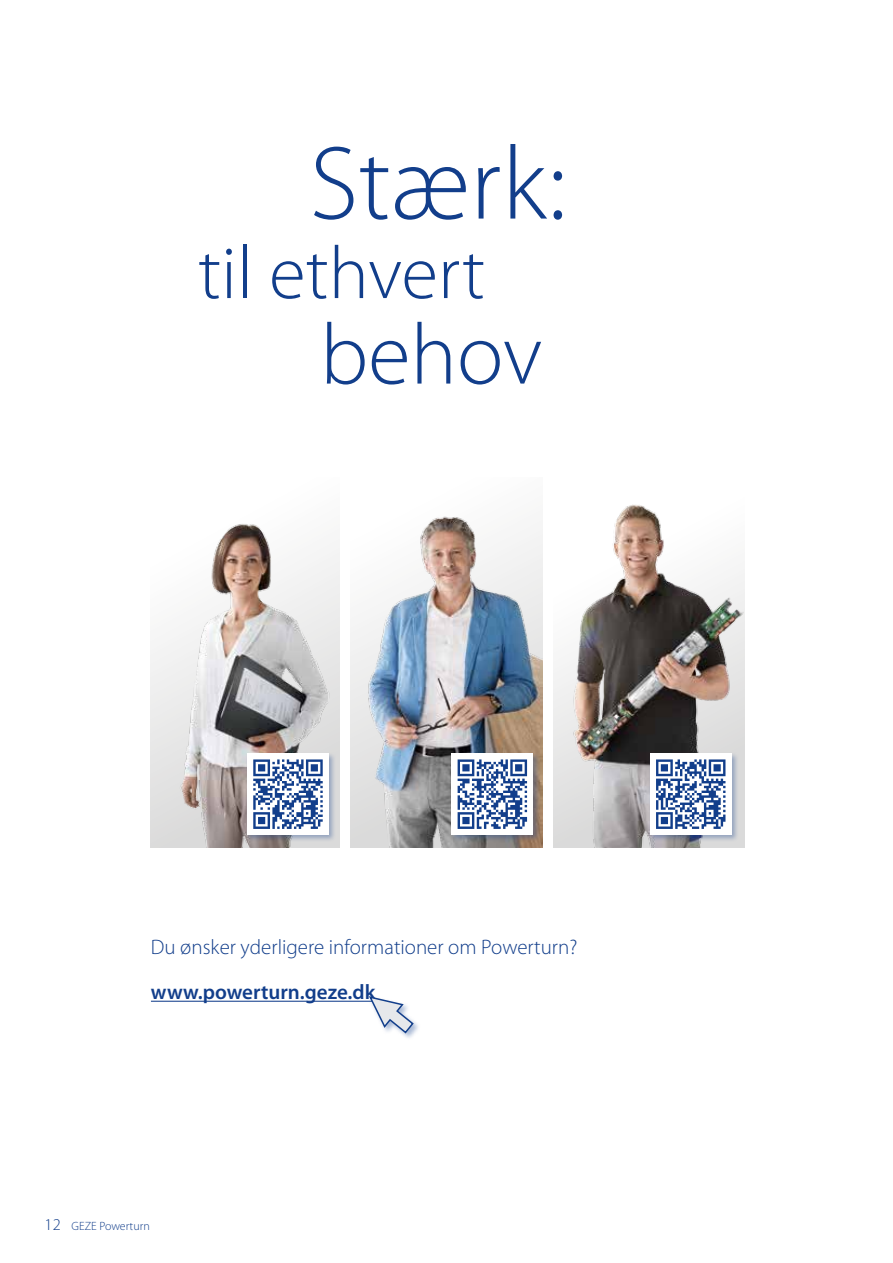
<style>
.page{position:relative;width:893px;height:1263px;background:#fff}
.page>*{position:absolute;margin:0;border:0;box-sizing:border-box;transform-origin:0 0}
.t1{font:300 105px "Myriad Pro";color:#123e8b}
.t2{font:300 87px "Myriad Pro";color:#123e8b}
.t3{font:300 75px "Myriad Pro";color:#123e8b}
.t4{font:300 21px "Myriad Pro";color:#123e8b}
.t5{font:600 21px "Myriad Pro";color:#123e8b}
.t6{font:300 12px "Myriad Pro";color:#123e8b}
.s1{font-size:16.5px}
</style>
<div class="page">
<img style="left:351px;top:516px;width:191px;height:331px">
<img style="left:553px;top:504px;width:191px;height:343px">
<div style="left:151px;top:477px;width:189px;height:370px;background:linear-gradient(to bottom,#fff,#ddd)"></div>
<img style="left:156px;top:504px;width:184px;height:343px">
<div style="left:246px;top:752px;width:90px;height:91px;background:#123e8b;opacity:.35"></div>
<div style="left:247px;top:753px;width:82px;height:82px;background:#fff"></div>
<svg style="left:253px;top:759px;width:70px;height:70px"></svg>
<div style="left:450px;top:752px;width:91px;height:91px;background:#123e8b;opacity:.35"></div>
<div style="left:452px;top:753px;width:81px;height:82px;background:#fff"></div>
<svg style="left:457px;top:759px;width:71px;height:70px"></svg>
<svg style="left:458px;top:759px;width:69px;height:70px"></svg>
<div style="left:648px;top:752px;width:91px;height:91px;background:#123e8b;opacity:.35"></div>
<div style="left:650px;top:753px;width:81px;height:82px;background:#fff"></div>
<svg style="left:656px;top:759px;width:69px;height:70px"></svg>
<hr style="left:151px;top:1001px;width:224px;height:1px;background:#123e8b">
<div style="left:368px;top:995px;width:52px;height:46px;background:#123e8b;opacity:.35"></div>
<svg style="left:367px;top:995px;width:48px;height:39px"></svg>
<h1 class="t1" style="left:310px;top:120px;width:258px">Stærk:</h1>
<h3 class="t3" style="left:198px;top:228px;width:289px">til ethvert</h3>
<h2 class="t2" style="left:320px;top:302px;width:224px">behov</h2>
<p class="t4" style="left:151px;top:934px;width:428px">Du ønsker yderligere informationer om Powerturn?</p>
<p class="t5" style="left:151px;top:979px;width:226px">www.powerturn.geze.dk</p>
<p class="t6" style="left:45px;top:1218px;width:107px"><span class="s1">12</span> GEZE Powerturn</p>
</div>
